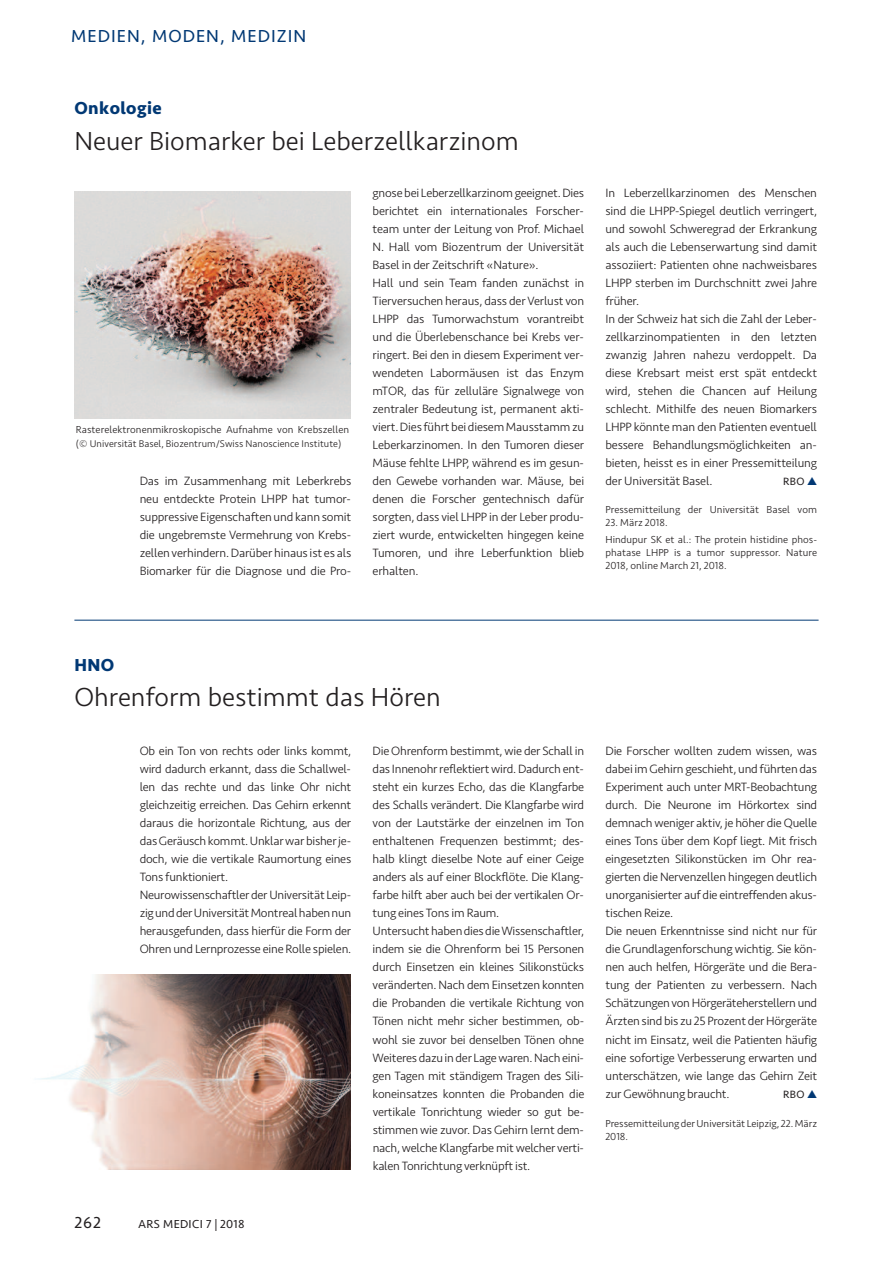
<style>
.page{position:relative;width:893px;height:1263px;background:#fff}
.page>*{position:absolute;margin:0;border:0;box-sizing:border-box;transform-origin:0 0}
.t1{font:300 27px "Seravek";color:#231f20}
.t2{font:18px "Seravek";letter-spacing:.06em;color:#013874}
.t3{font:700 18px "Seravek";letter-spacing:.025em;color:#013874}
.t4{font:16.5px "Seravek";color:#231f20}
.t5{font:300 12.45px/18px "Seravek";letter-spacing:-.015em;color:#231f20}
.t6{font:12px "Seravek";letter-spacing:.025em;color:#231f20}
.t7{font:10.95px "Seravek";letter-spacing:.025em;color:#231f20}
.t8{font:300 10.5px/17px "Seravek";letter-spacing:.005em;color:#231f20}
.t9{font:300 10.05px "Seravek";letter-spacing:.005em;color:#231f20}
.s1{color:#013874}
</style>
<div class="page">
<hr style="left:74px;top:620px;width:745px;height:1px;background:#013874">
<img style="left:74px;top:191px;width:277px;height:227px">
<img style="left:38px;top:974px;width:313px;height:195px">
<h2 class="t2" style="left:71px;top:22px;width:237px">MEDIEN, MODEN, MEDIZIN</h2>
<h2 class="t3" style="left:74px;top:94px;width:89px">Onkologie</h2>
<h1 class="t1" style="left:74px;top:125px;width:446px">Neuer Biomarker bei Leberzellkarzinom</h1>
<p class="t8" style="left:76px;top:421px;width:275px">Rasterelektronenmikroskopische Aufnahme von Krebszellen</p>
<p class="t9" style="left:76px;top:438px;width:267px">(© Universität Basel, Biozentrum/Swiss Nanoscience Institute)</p>
<p class="t5" style="left:140px;top:472px;width:213px;text-align:justify">Das im Zusammenhang mit Leberkrebs neu entdeckte Protein LHPP hat tumor&shy;suppressive Eigenschaftenundkannsomit die ungebremste Vermehrung von Krebs&shy;zellenverhindern.Darüber hinaus ist es als Biomarker für die Diagnose und die Pro-</p>
<p class="t5" style="left:373px;top:184px;width:213px">gnose bei Leberzellkarzinomgeeignet.Dies berichtet ein internationales Forscher&shy;team unter der Leitung von Prof. Michael N. Hall vom Biozentrum der Universität Basel in der Zeitschrift «Nature».<br>Hall und sein Team fanden zunächst in Tierversuchen heraus, dass derVerlust von LHPP das Tumorwachstum vorantreibt und die Überlebenschance bei Krebs ver&shy;ringert. Bei den in diesem Experiment ver&shy;wendeten Labormäusen ist das Enzym mTOR, das für zelluläre Signalwege von zentraler Bedeutung ist, permanent akti&shy;viert.Dies führtbeidiesemMausstammzu Leberkarzinomen. In den Tumoren dieser Mäuse fehlte LHPP, während es im gesun&shy;den Gewebe vorhanden war. Mäuse, bei denen die Forscher gentechnisch dafür sorgten, dass viel LHPP in der Leber produ&shy;ziert wurde, entwickelten hingegen keine Tumoren, und ihre Leberfunktion blieb erhalten.</p>
<p class="t5" style="left:605px;top:184px;width:213px">In Leberzellkarzinomen des Menschen sind die LHPP-Spiegel deutlich verringert, und sowohl Schweregrad der Erkrankung als auch die Lebenserwartung sind damit assoziiert: Patienten ohne nachweisbares LHPP sterben im Durchschnitt zwei Jahre früher.<br>In der Schweiz hat sich die Zahl der Leber&shy;zellkarzinompatienten in den letzten zwanzig Jahren nahezu verdoppelt. Da diese Krebsart meist erst spät entdeckt wird, stehen die Chancen auf Heilung schlecht. Mithilfe des neuen Biomarkers LHPP könnte man den Patienten eventuell bessere Behandlungsmöglichkeiten an&shy;bieten, heisst es in einer Pressemitteilung der Universität Basel.</p>
<p class="t7" style="left:783px;top:473px;width:35px">RBO <span class="s1">▲</span></p>
<p class="t8" style="left:605px;top:502px;width:213px">Pressemitteilung der Universität Basel vom</p>
<p class="t8" style="left:605px;top:514px;width:213px">23. März 2018.<br>Hindupur SK et al.: The protein histidine phos-</p>
<p class="t8" style="left:605px;top:546px;width:213px;line-height:12.8px">phatase LHPP is a tumor suppressor. Nature<br>2018, online March 21, 2018.</p>
<h2 class="t3" style="left:74px;top:651px;width:41px">HNO</h2>
<h1 class="t1" style="left:74px;top:681px;width:368px">Ohrenform bestimmt das Hören</h1>
<p class="t5" style="left:140px;top:742px;width:213px">Ob ein Ton von rechts oder links kommt, wird dadurch erkannt, dass die Schallwel&shy;len das rechte und das linke Ohr nicht gleichzeitig erreichen. Das Gehirn erkennt daraus die horizontale Richtung, aus der dasGeräuschkommt.Unklarwarbisherje&shy;doch, wie die vertikale Raumortung eines Tons funktioniert.<br>Neurowissenschaftler derUniversität Leip&shy;zigundderUniversitätMontrealhabennun herausgefunden, dass hierfür die Form der Ohren und Lernprozesse eine Rolle spielen.</p>
<p class="t5" style="left:373px;top:742px;width:213px">Die Ohrenform bestimmt, wie der Schall in das Innenohr reflektiertwird. Dadurch ent&shy;steht ein kurzes Echo, das die Klangfarbe des Schalls verändert. Die Klangfarbe wird von der Lautstärke der einzelnen im Ton enthaltenen Frequenzen bestimmt; des&shy;halb klingt dieselbe Note auf einer Geige anders als auf einer Blockflöte. Die Klang&shy;farbe hilft aber auch bei der vertikalen Or&shy;tung eines Tons im Raum.<br>UntersuchthabendiesdieWissenschaftler, indem sie die Ohrenform bei 15 Personen durch Einsetzen ein kleines Silikonstücks veränderten. Nach dem Einsetzen konnten die Probanden die vertikale Richtung von Tönen nicht mehr sicher bestimmen, ob&shy;wohl sie zuvor bei denselben Tönen ohne Weiteresdazuinder Lagewaren.Nacheini&shy;gen Tagen mit ständigem Tragen des Sili&shy;koneinsatzes konnten die Probanden die vertikale Tonrichtung wieder so gut be&shy;stimmen wie zuvor. Das Gehirn lernt dem&shy;nach, welche Klangfarbe mit welcher verti&shy;kalen Tonrichtung verknüpft ist.</p>
<p class="t5" style="left:606px;top:742px;width:213px">Die Forscher wollten zudem wissen, was dabei im Gehirn geschieht, und führten das Experiment auch unter MRT-Beobachtung durch. Die Neurone im Hörkortex sind demnach weniger aktiv, je höher die Quelle eines Tons über dem Kopf liegt. Mit frisch eingesetzten Silikonstücken im Ohr rea&shy;gierten die Nervenzellen hingegen deutlich unorganisierter auf die eintreffenden akus&shy;tischen Reize.<br>Die neuen Erkenntnisse sind nicht nur für die Grundlagenforschung wichtig. Sie kön&shy;nen auch helfen, Hörgeräte und die Bera&shy;tung der Patienten zu verbessern. Nach Schätzungenvon Hörgeräteherstellern und Ärzten sind bis zu 25 Prozent der Hörgeräte nicht im Einsatz, weil die Patienten häufig eine sofortige Verbesserung erwarten und unterschätzen, wie lange das Gehirn Zeit zur Gewöhnung braucht.</p>
<p class="t7" style="left:783px;top:1085px;width:35px">RBO <span class="s1">▲</span></p>
<p class="t8" style="left:605px;top:1116px;width:213px;line-height:13.8px">Pressemitteilung derUniversität Leipzig, 22. März<br>2018.</p>
<h3 class="t4" style="left:74px;top:1209px;width:28px">262</h3>
<p class="t6" style="left:138px;top:1214px;width:108px">ARS MEDICI 7 | 2018</p>
</div>
